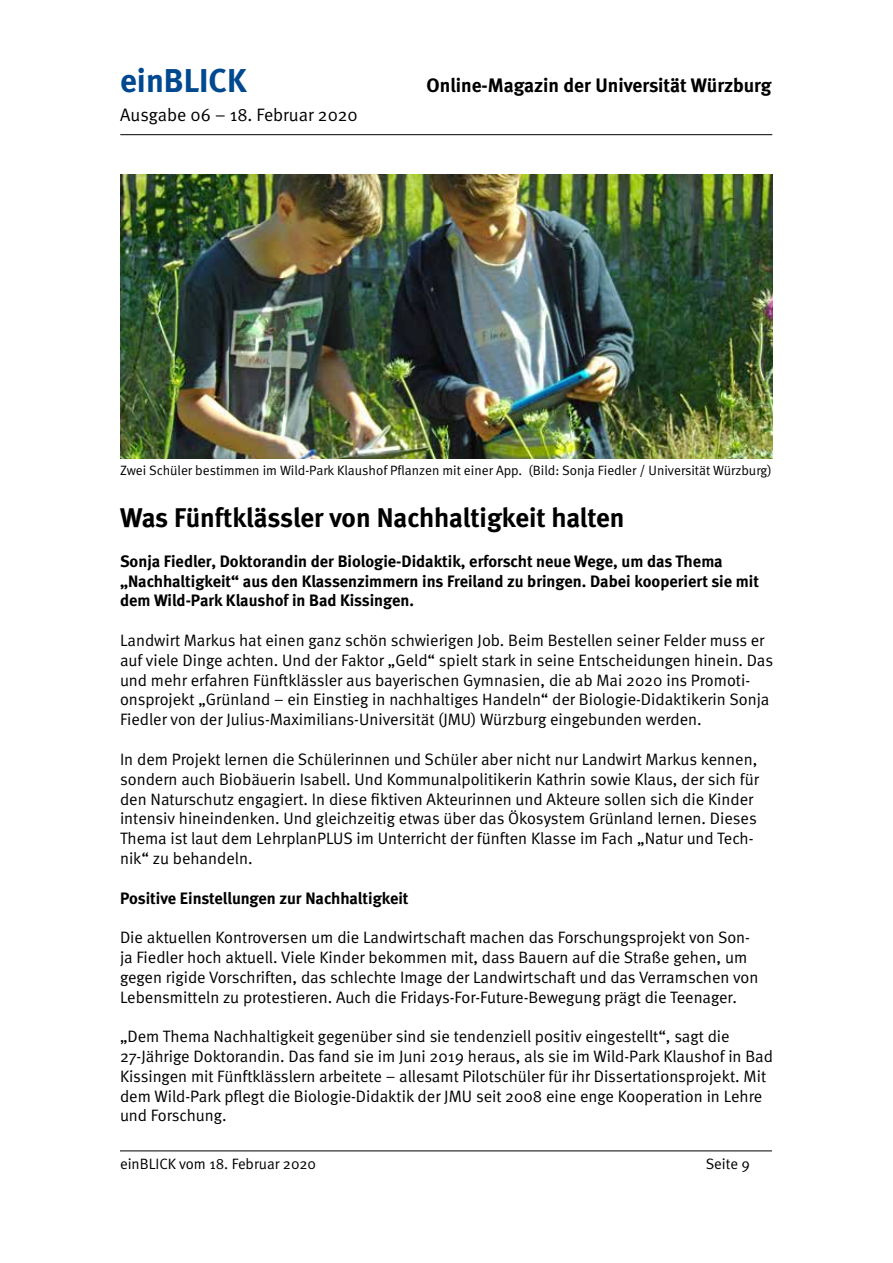
<style>
.page{position:relative;width:893px;height:1263px;background:#fff}
.page>*{position:absolute;margin:0;border:0;box-sizing:border-box;transform-origin:0 0}
.t1{font:700 33px "Meta";color:#004990}
.t2{font:700 27px "Meta";color:#000}
.t3{font:700 19.5px "Meta";color:#000}
.t4{font:18px "Meta Normal";color:#000}
.t5{font:16.5px/19.8px "Meta Normal";color:#000}
.t6{font:700 16.5px/19.8px "Meta";color:#000}
.t7{font:15px "Meta Normal";color:#000}
.t8{font:13.5px "Meta Normal";color:#000}
</style>
<div class="page">
<hr style="left:120px;top:134px;width:652px;height:1px;background:#000">
<hr style="left:120px;top:1150px;width:652px;height:1px;background:#000">
<img style="left:120px;top:174px;width:653px;height:284px">
<h1 class="t1" style="left:120px;top:61px;width:128px">einBLICK</h1>
<p class="t3" style="left:427px;top:74px;width:346px">Online-Magazin der Universität Würzburg</p>
<p class="t4" style="left:120px;top:105px;width:239px">Ausgabe 06 – 18. Februar 2020</p>
<p class="t8" style="left:120px;top:463px;width:653px">Zwei Schüler bestimmen im Wild-Park Klaushof Pflanzen mit einer App. (Bild: Sonja Fiedler / Universität Würzburg)</p>
<h2 class="t2" style="left:120px;top:502px;width:506px">Was Fünftklässler von Nachhaltigkeit halten</h2>
<p class="t6" style="left:120px;top:551px;width:641px">Sonja Fiedler, Doktorandin der Biologie-Didaktik, erforscht neue Wege, um das Thema „Nachhaltigkeit“ aus den Klassenzimmern ins Freiland zu bringen. Dabei kooperiert sie mit dem Wild-Park Klaushof in Bad Kissingen.</p>
<p class="t5" style="left:120px;top:630px;width:655px">Landwirt Markus hat einen ganz schön schwierigen Job. Beim Bestellen seiner Felder muss er auf viele Dinge achten. Und der Faktor „Geld“ spielt stark in seine Entscheidungen hinein. Das und mehr erfahren Fünftklässler aus bayerischen Gymnasien, die ab Mai 2020 ins Promoti&shy;onsprojekt „Grünland – ein Einstieg in nachhaltiges Handeln“ der Biologie-Didaktikerin Sonja Fiedler von der Julius-Maximilians-Universität (JMU) Würzburg eingebunden werden.</p>
<p class="t5" style="left:120px;top:749px;width:640px">In dem Projekt lernen die Schülerinnen und Schüler aber nicht nur Landwirt Markus kennen, sondern auch Biobäuerin Isabell. Und Kommunalpolitikerin Kathrin sowie Klaus, der sich für den Naturschutz engagiert. In diese fiktiven Akteurinnen und Akteure sollen sich die Kinder intensiv hineindenken. Und gleichzeitig etwas über das Ökosystem Grünland lernen. Dieses Thema ist laut dem LehrplanPLUS im Unterricht der fünften Klasse im Fach „Natur und Tech&shy;nik“ zu behandeln.</p>
<p class="t6" style="left:120px;top:888px;width:290px">Positive Einstellungen zur Nachhaltigkeit</p>
<p class="t5" style="left:120px;top:927px;width:640px">Die aktuellen Kontroversen um die Landwirtschaft machen das Forschungsprojekt von Son&shy;ja Fiedler hoch aktuell. Viele Kinder bekommen mit, dass Bauern auf die Straße gehen, um gegen rigide Vorschriften, das schlechte Image der Landwirtschaft und das Verramschen von Lebensmitteln zu protestieren. Auch die Fridays-For-Future-Bewegung prägt die Teenager.</p>
<p class="t5" style="left:120px;top:1026px;width:654px">„Dem Thema Nachhaltigkeit gegenüber sind sie tendenziell positiv eingestellt“, sagt die 27-Jährige Doktorandin. Das fand sie im Juni 2019 heraus, als sie im Wild-Park Klaushof in Bad Kissingen mit Fünftklässlern arbeitete – allesamt Pilotschüler für ihr Dissertationsprojekt. Mit dem Wild-Park pflegt die Biologie-Didaktik der JMU seit 2008 eine enge Kooperation in Lehre und Forschung.</p>
<p class="t7" style="left:120px;top:1155px;width:198px">einBLICK vom 18. Februar 2020</p>
<p class="t7" style="left:706px;top:1155px;width:46px">Seite 9</p>
</div>
